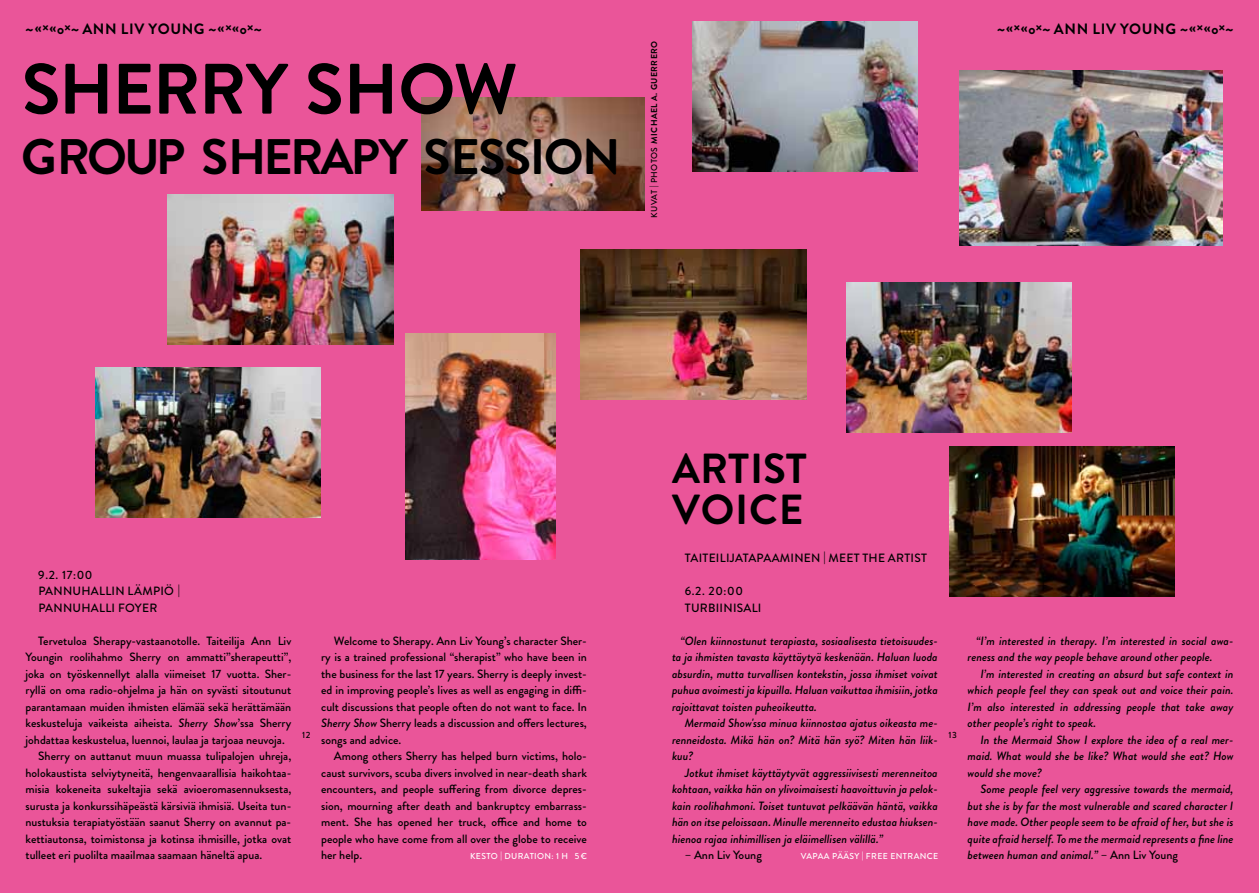
<style>
.page{position:relative;width:1259px;height:893px;background:#ea5599}
.page>*{position:absolute;margin:0;border:0;box-sizing:border-box;transform-origin:0 0}
.t1{font:700 71.25px "Brandon Grotesque";color:#000}
.t2{font:700 49.8px "Brandon Grotesque";letter-spacing:-.03em;color:#000}
.t3{font:700 42px/40.5px "Brandon Grotesque";color:#000}
.t4{font:700 15px "Brandon Grotesque";letter-spacing:.04em;color:#000}
.t5{font:500 12px/16.5px "Brandon Grotesque";color:#000;text-align:justify}
.t6{font:italic 500 12px/16.5px "Brandon Grotesque";color:#000;text-align:justify}
.t7{font:500 12px/16.5px "Brandon Grotesque";letter-spacing:.02em;color:#000}
.t8{font:500 12px/16.5px "Brandon Grotesque";letter-spacing:.035em;color:#000}
.t9{font:500 9px "Brandon Grotesque";color:#000}
.t10{font:500 8.7px "Brandon Grotesque";letter-spacing:.045em;color:#fff}
.t11{font:700 8.7px "Brandon Grotesque";color:#000}
.s1{font-weight:500}
.s2{font-style:italic}
.s3{font-style:normal}
</style>
<div class="page">
<img style="left:580px;top:250px;width:226px;height:150px">
<img style="left:405px;top:334px;width:150px;height:225px">
<img style="left:949px;top:446px;width:226px;height:150px">
<img style="left:959px;top:70px;width:263px;height:176px">
<img style="left:846px;top:282px;width:225px;height:150px">
<img style="left:168px;top:194px;width:225px;height:150px">
<img style="left:692px;top:21px;width:225px;height:150px">
<img style="left:95px;top:368px;width:226px;height:150px">
<img style="left:421px;top:97px;width:223px;height:114px">
<p class="t4" style="left:26px;top:18px;width:238px">~«×«O×~ ANN LIV YOUNG ~«×«O×~</p>
<p class="t4" style="left:997px;top:18px;width:238px">~«×«O×~ ANN LIV YOUNG ~«×«O×~</p>
<h1 class="t1" style="left:22px;top:39px;width:45px">SHERR</h1>
<h1 class="t1" style="left:246px;top:39px;width:108px">Y SHO</h1>
<h1 class="t1" style="left:453px;top:39px;width:66px">W</h1>
<h2 class="t2" style="left:21px;top:122px;width:330px">GROUP SHERAPY</h2>
<h2 class="t2" style="left:423px;top:122px;width:190px">SESSION</h2>
<p class="t11" style="left:648px;top:218px;width:178px;rotate:-90deg"><span class="s1">kuvat | ph otos</span> MICHAEL A. GUERRERO</p>
<p class="t7" style="left:38px;top:566px;width:143px">9.2. 17:00<br>PANNU HALLIN LÄMPIÖ |<br>PANNU HALLI FOYER</p>
<p class="t5" style="left:38px;top:632px;width:254px">Tervetuloa Sherapy-vastaanotolle. Taiteilija Ann Liv</p>
<p class="t5" style="left:26px;top:649px;width:267px">Youngin roolihahmo Sherry on ammatti”sherapeutti”,</p>
<p class="t5" style="left:26px;top:665px;width:267px">joka on työskennellyt alalla viimeiset 17 vuotta. Sher-</p>
<p class="t5" style="left:26px;top:682px;width:267px">ryllä on oma radio-ohjelma ja hän on syvästi sitoutunut</p>
<p class="t5" style="left:26px;top:698px;width:267px">parantamaan muiden ihmisten elämää sekä herättämään</p>
<p class="t5" style="left:26px;top:715px;width:267px">keskusteluja vaikeista aiheista. <span class="s2">Sherry Show</span>’ssa Sherry</p>
<p class="t5" style="left:26px;top:731px;width:261px">johdattaa keskustelua, luennoi, laulaa ja tarjoaa neuvoja.</p>
<p class="t5" style="left:38px;top:748px;width:254px">Sherry on auttanut muun muassa tulipalojen uhreja,</p>
<p class="t5" style="left:26px;top:764px;width:267px">holokaustista selviytyneitä, hengenvaarallisia haikohtaa-</p>
<p class="t5" style="left:26px;top:781px;width:267px">misia kokeneita sukeltajia sekä avioeromasennuksesta,</p>
<p class="t5" style="left:26px;top:797px;width:267px">surusta ja konkurssihäpeästä kärsiviä ihmisiä. Useita tun-</p>
<p class="t5" style="left:26px;top:814px;width:267px">nustuksia terapiatyöstään saanut Sherry on avannut pa-</p>
<p class="t5" style="left:26px;top:830px;width:267px">kettiautonsa, toimistonsa ja kotinsa ihmisille, jotka ovat</p>
<p class="t5" style="left:26px;top:847px;width:238px">tulleet eri puolilta maailmaa saamaan häneltä apua.</p>
<h3 class="t3" style="left:672px;top:449px;width:50px">ARTIST<br>VOICE</h3>
<p class="t5" style="left:685px;top:550px;width:8px">taiteilijatapaaminen</p>
<p class="t5" style="left:823px;top:550px;width:14px">| meet</p>
<p class="t5" style="left:862px;top:550px;width:9px">the</p>
<p class="t5" style="left:888px;top:550px;width:8px">artist</p>
<p class="t8" style="left:685px;top:583px;width:60px">6.2. 20:00<br>Turbiinisali</p>
<p class="t5" style="left:321px;top:632px;width:267px;text-indent:13px">Welcome to Sherapy. Ann Liv Young’s character Sher&shy;ry is a trained professional “sherapist” who have been in the business for the last 17 years. Sherry is deeply invest&shy;ed in improving people’s lives as well as engaging in diffi&shy;cult discussions that people often do not want to face. In <span class="s2">Sherry Show</span> Sherry leads a discussion and offers lectures, songs and advice.</p>
<p class="t5" style="left:321px;top:748px;width:267px;text-indent:13px">Among others Sherry has helped burn victims, holo&shy;caust survivors, scuba divers involved in near-death shark encounters, and people suffering from divorce depres&shy;sion, mourning after death and bankruptcy embarrass&shy;ment. She has opened her truck, office and home to people who have come from all over the globe to receive her help.</p>
<p class="t6" style="left:672px;top:632px;width:267px;text-indent:9px">“Olen kiinnostunut terapiasta, sosiaalisesta tietoisuudes&shy;ta ja ihmisten tavasta käyttäytyä keskenään. Haluan luoda absurdin, mutta turvallisen kontekstin, jossa ihmiset voivat puhua avoimesti ja kipuilla. Haluan vaikuttaa ihmisiin, jotka rajoittavat toisten puheoikeutta.</p>
<p class="t6" style="left:672px;top:715px;width:267px;text-indent:13px">Mermaid Show'ssa minua kiinnostaa ajatus oikeasta me&shy;renneidosta. Mikä hän on? Mitä hän syö? Miten hän liik&shy;kuu?</p>
<p class="t6" style="left:672px;top:764px;width:267px;text-indent:13px">Jotkut ihmiset käyttäytyvät aggressiivisesti merenneitoa kohtaan, vaikka hän on ylivoimaisesti haavoittuvin ja pelok&shy;kain roolihahmoni. Toiset tuntuvat pelkäävän häntä, vaikka hän on itse peloissaan. Minulle merenneito edustaa hiuksen&shy;hienoa rajaa inhimillisen ja eläimellisen välillä.”</p>
<p class="t5" style="left:685px;top:847px;width:79px">– Ann Liv Young</p>
<p class="t9" style="left:302px;top:728px;width:10px">12</p>
<p class="t9" style="left:948px;top:728px;width:10px">13</p>
<p class="t10" style="left:470px;top:850px;width:6px">kest</p>
<p class="t10" style="left:491px;top:850px;width:33px">o | durati</p>
<p class="t10" style="left:537px;top:850px;width:51px">on: 1h 5€</p>
<p class="t10" style="left:800px;top:850px;width:7px">vapaa</p>
<p class="t10" style="left:832px;top:850px;width:41px">pääsy | free</p>
<p class="t10" style="left:890px;top:850px;width:7px">entrance</p>
<p class="t6" style="left:967px;top:632px;width:267px;text-indent:9px">“I’m interested in therapy. I’m interested in social awa&shy;reness and the way people behave around other people.</p>
<p class="t6" style="left:967px;top:665px;width:267px;text-indent:13px">I’m interested in creating an absurd but safe context in which people feel they can speak out and voice their pain.<br>I’m also interested in addressing people that take away other people’s right to speak.</p>
<p class="t6" style="left:967px;top:731px;width:267px;text-indent:13px">In the Mermaid Show I explore the idea of a real mer&shy;maid. What would she be like? What would she eat? How would she move?</p>
<p class="t6" style="left:967px;top:781px;width:267px;text-indent:13px">Some people feel very aggressive towards the mermaid, but she is by far the most vulnerable and scared character I have made. Other people seem to be afraid of her, but she is quite afraid herself. To me the mermaid represents a fine line between human and animal.” <span class="s3">– Ann Liv Young</span></p>
</div>
